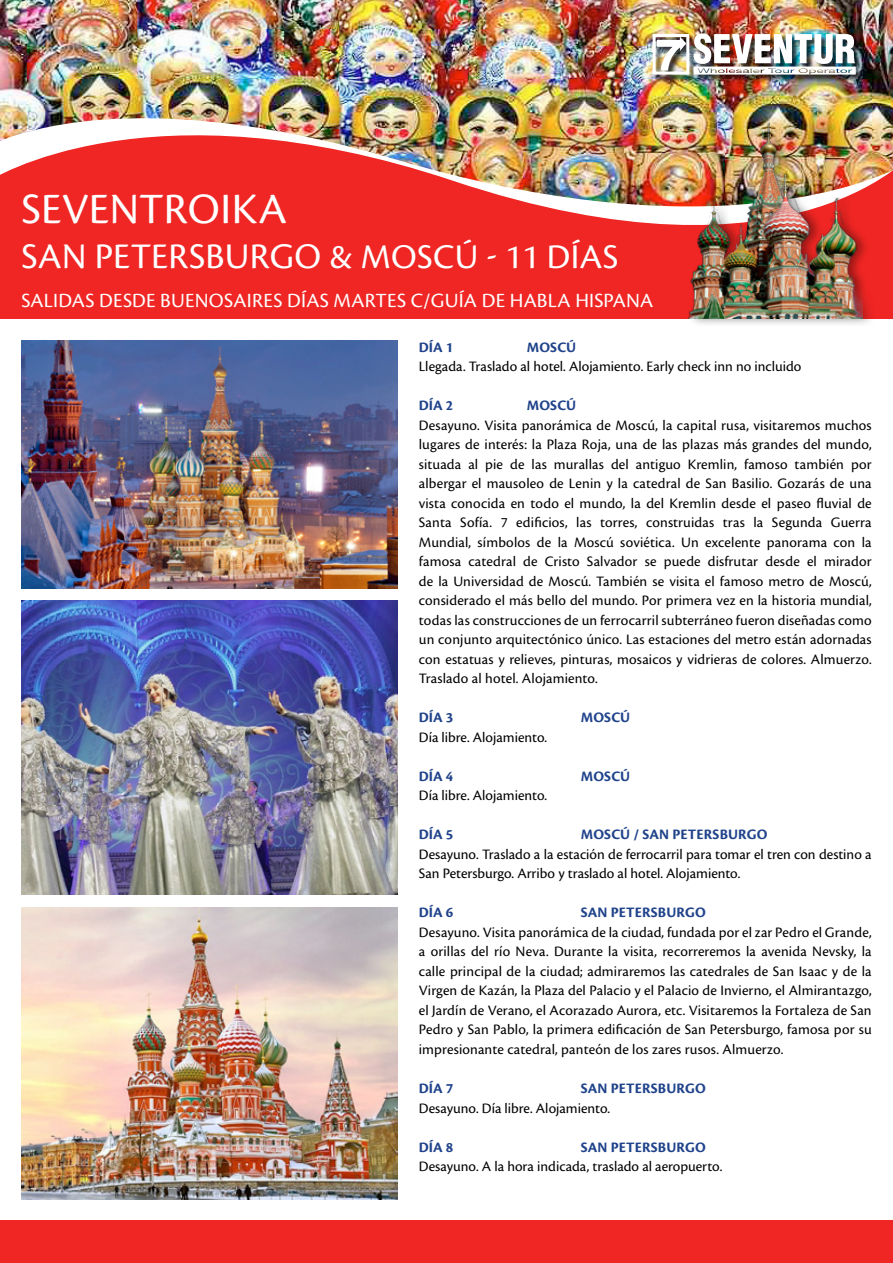
<style>
.page{position:relative;width:893px;height:1263px;background:#fff}
.page>*{position:absolute;margin:0;border:0;box-sizing:border-box;transform-origin:0 0}
.t1{font:45px "Cronos Pro";letter-spacing:.01em;color:#fff}
.t2{font:37.5px "Cronos Pro";letter-spacing:.01em;color:#fff}
.t3{font:21px "Cronos Pro";letter-spacing:.015em;color:#fff}
.t4{font:15px/19.5px "Cronos Pro";letter-spacing:.01em;color:#000;text-align:justify}
.t5{font:700 15px "Cronos Pro";letter-spacing:.005em;color:#20438b}
.s1{font-size:36px}
</style>
<div class="page">
<div style="left:0;top:125px;width:893px;height:194px;background:#ef2623"></div>
<svg style="left:555px;top:209px;width:116px;height:16px;fill:#fff"></svg>
<img style="left:0;top:0;width:893px;height:209px">
<div style="left:0;top:1220px;width:893px;height:43px;background:#ef2623"></div>
<img style="left:21px;top:908px;width:377px;height:291px">
<img style="left:21px;top:601px;width:377px;height:293px">
<img style="left:21px;top:340px;width:377px;height:249px">
<div style="left:653px;top:34px;width:211px;height:49px;background:#000;opacity:.77"></div>
<div style="left:653px;top:34px;width:36px;height:41px;border:3px solid #fff"></div>
<svg style="left:657px;top:37px;width:29px;height:33px"></svg>
<img style="left:694px;top:33px;width:162px;height:42px">
<div style="left:688px;top:115px;width:189px;height:212px;background:#000;opacity:.35"></div>
<img style="left:671px;top:118px;width:191px;height:201px">
<h1 class="t1" style="left:21px;top:183px;width:267px">seventroika</h1>
<h2 class="t2" style="left:21px;top:235px;width:598px">san Petersburgo <span class="s1">&amp; moscú - 11 días</span></h2>
<h3 class="t3" style="left:21px;top:289px;width:422px">Salidas desde buenosaires días martes C/GUÍA</h3>
<h3 class="t3" style="left:482px;top:289px;width:55px">DE HABLA</h3>
<h3 class="t3" style="left:575px;top:289px;width:79px">HISPANa</h3>
<p class="t5" style="left:419px;top:339px;width:36px">DÍA 1</p>
<p class="t5" style="left:527px;top:339px;width:51px">MOSCÚ</p>
<p class="t4" style="left:419px;top:357px;width:384px">Llegada. Traslado al hotel. Alojamiento. Early check inn no incluido</p>
<p class="t5" style="left:419px;top:397px;width:36px">DÍA 2</p>
<p class="t5" style="left:527px;top:397px;width:51px">MOSCÚ</p>
<p class="t4" style="left:419px;top:415px;width:454px">Desayuno. Visita panorámica de Moscú, la capital rusa, visitaremos muchos lugares de interés: la Plaza Roja, una de las plazas más grandes del mundo, situada al pie de las murallas del antiguo Kremlin, famoso también por albergar el mausoleo de Lenin y la catedral de San Basilio. Gozarás de una vista conocida en todo el mundo, la del Kremlin desde el paseo fluvial de Santa Sofía. 7 edificios, las torres, construidas tras la Segunda Guerra Mundial, símbolos de la Moscú soviética. Un excelente panorama con la famosa catedral de Cristo Salvador se puede disfrutar desde el mirador de la Universidad de Moscú. También se visita el famoso metro de Moscú, considerado el más bello del mundo. Por primera vez en la historia mundial, todas las construcciones de un ferrocarril subterráneo fueron diseñadas como un conjunto arquitectónico único. Las estaciones del metro están adornadas con estatuas y relieves, pinturas, mosaicos y vidrieras de colores. Almuerzo.<br>Traslado al hotel. Alojamiento.</p>
<p class="t5" style="left:419px;top:709px;width:36px">DÍA 3</p>
<p class="t5" style="left:581px;top:709px;width:51px">MOSCÚ</p>
<p class="t4" style="left:419px;top:727px;width:130px">Día libre. Alojamiento.</p>
<p class="t5" style="left:419px;top:768px;width:36px">DÍA 4</p>
<p class="t5" style="left:581px;top:768px;width:51px">MOSCÚ</p>
<p class="t4" style="left:419px;top:786px;width:130px">Día libre. Alojamiento.</p>
<p class="t5" style="left:419px;top:826px;width:36px">DÍA 5</p>
<p class="t5" style="left:581px;top:826px;width:187px">MOSCÚ / SAN PETERSBURGO</p>
<p class="t4" style="left:419px;top:844px;width:454px">Desayuno. Traslado a la estación de ferrocarril para tomar el tren con destino a<br>San Petersburgo. Arribo y traslado al hotel. Alojamiento.</p>
<p class="t5" style="left:419px;top:904px;width:36px">DÍA 6</p>
<p class="t5" style="left:581px;top:904px;width:125px">SAN PETERSBURGO</p>
<p class="t4" style="left:419px;top:922px;width:454px">Desayuno. Visita panorámica de la ciudad, fundada por el zar Pedro el Grande, a orillas del río Neva. Durante la visita, recorreremos la avenida Nevsky, la calle principal de la ciudad; admiraremos las catedrales de San Isaac y de la Virgen de Kazán, la Plaza del Palacio y el Palacio de Invierno, el Almirantazgo, el Jardín de Verano, el Acorazado Aurora, etc. Visitaremos la Fortaleza de San Pedro y San Pablo, la primera edificación de San Petersburgo, famosa por su impresionante catedral, panteón de los zares rusos. Almuerzo.</p>
<p class="t5" style="left:419px;top:1080px;width:36px">DÍA 7</p>
<p class="t5" style="left:581px;top:1080px;width:125px">SAN PETERSBURGO</p>
<p class="t4" style="left:419px;top:1098px;width:193px">Desayuno. Día libre. Alojamiento.</p>
<p class="t5" style="left:419px;top:1138px;width:36px">DÍA 8</p>
<p class="t5" style="left:581px;top:1138px;width:125px">SAN PETERSBURGO</p>
<p class="t4" style="left:419px;top:1156px;width:305px">Desayuno. A la hora indicada, traslado al aeropuerto.</p>
</div>
